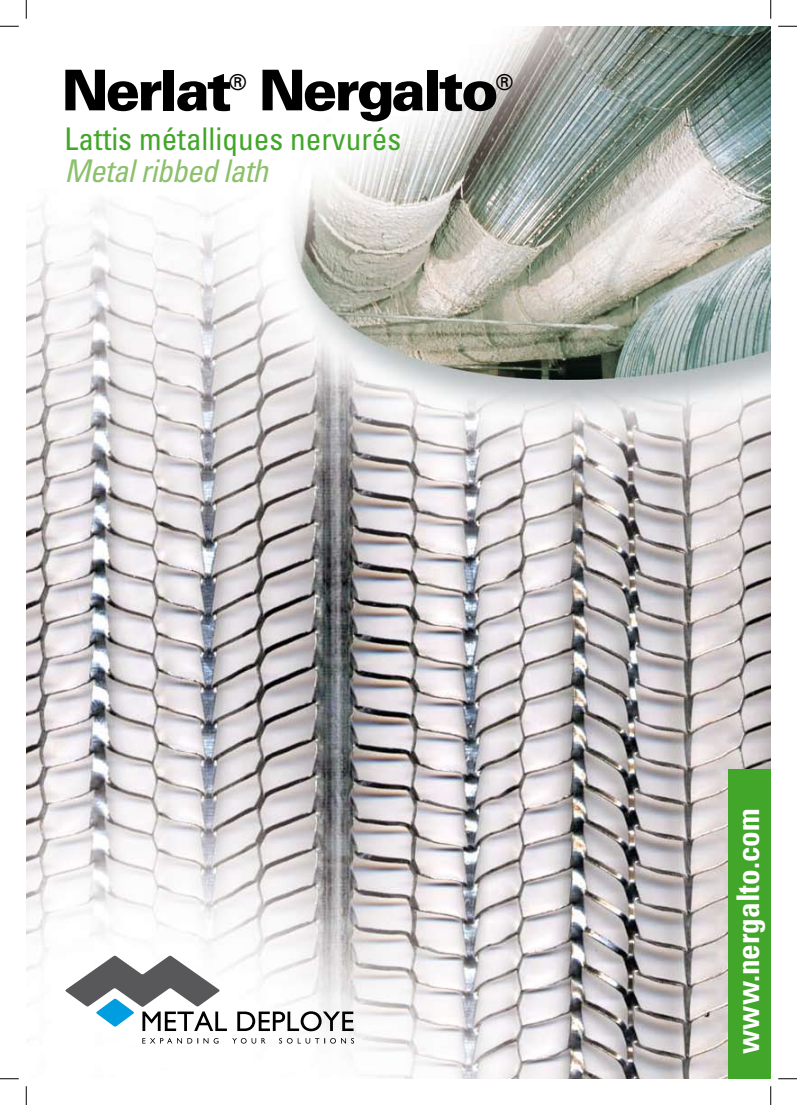
<style>
.page{position:relative;width:797px;height:1105px;background:#fff}
.page>*{position:absolute;margin:0;border:0;box-sizing:border-box;transform-origin:0 0}
.t1{font:900 56.25px "Univers";letter-spacing:-.05em;color:#000}
.t2{font:condensed 31.25px "Univers";color:#42a62a}
.t3{font:700 condensed 31.25px "Univers";color:#fff}
.t4{font:italic condensed 31.25px "Univers";letter-spacing:-.02em;color:#8cc06c}
.t5{font:21.88px "Univers";color:#000}
</style>
<div class="page">
<img style="left:26px;top:26px;width:744px;height:1053px">
<div style="left:728px;top:769px;width:42px;height:310px;background:#42a62a"></div>
<svg style="left:237px;top:1011px;width:116px;height:20px"></svg>
<svg style="left:65px;top:955px;width:162px;height:76px"></svg>
<svg style="left:142px;top:1038px;width:76px;height:5px"></svg>
<svg style="left:232px;top:1038px;width:33px;height:5px"></svg>
<svg style="left:279px;top:1038px;width:13px;height:5px"></svg>
<svg style="left:298px;top:1038px;width:56px;height:5px"></svg>
<svg style="left:0;top:25px;width:19px;height:2px"></svg>
<svg style="left:778px;top:25px;width:19px;height:2px"></svg>
<svg style="left:0;top:1078px;width:19px;height:1px"></svg>
<svg style="left:778px;top:1078px;width:19px;height:1px"></svg>
<svg style="left:25px;top:0;width:2px;height:19px"></svg>
<svg style="left:25px;top:1086px;width:2px;height:19px"></svg>
<svg style="left:770px;top:0;width:1px;height:19px"></svg>
<svg style="left:770px;top:1086px;width:1px;height:19px"></svg>
<h1 class="t1" style="left:62px;top:55px;width:172px">Nerlat</h1>
<p class="t5" style="left:229px;top:69px;width:19px">®</p>
<h1 class="t1" style="left:259px;top:55px;width:241px">Nergalto</h1>
<p class="t5" style="left:496px;top:69px;width:19px">®</p>
<p class="t2" style="left:64px;top:119px;width:338px">Lattis métalliques nervurés</p>
<p class="t4" style="left:64px;top:151px;width:205px">Metal ribbed lath</p>
<p class="t3" style="left:729px;top:1054px;width:247px;rotate:-90deg">www.nergalto.com</p>
</div>
